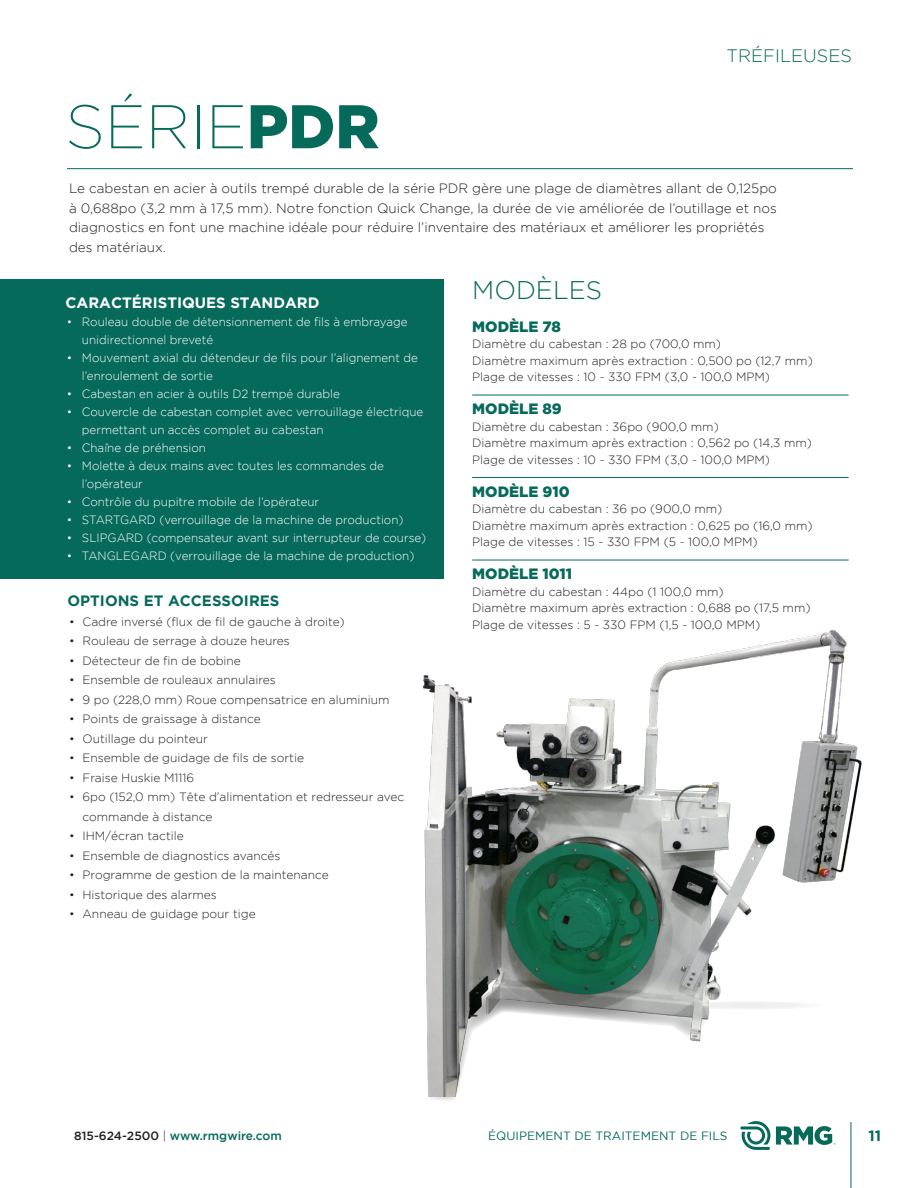
<style>
.page{position:relative;width:918px;height:1188px;background:#fff}
.page>*{position:absolute;margin:0;border:0;box-sizing:border-box;transform-origin:0 0}
.t1{font:200 61.5px "Gotham";color:#066a5b}
.t2{font:300 25.5px "Gotham";color:#066a5b}
.t3{font:300 18px "Gotham";color:#066a5b}
.t4{font:900 15px "Gotham";color:#066a5b}
.t5{font:700 15px "Gotham";color:#fff}
.t6{font:700 15px "Gotham";color:#066a5b}
.t7{font:300 13.5px/19.5px "Gotham";color:#231f20}
.t8{font:300 12px/19.5px "Gotham";color:#231f20}
.t9{font:300 12px/18px "Gotham";color:#fff}
.t10{font:500 12px "Gotham";color:#066a5b}
.t11{font:12px "Gotham";color:#066a5b}
.s1{font-weight:900}
.s2{color:#231f20}
.s3{font-weight:300;color:#231f20}
</style>
<div class="page">
<hr style="left:851px;top:1122px;width:1px;height:66px;background:#066a5b">
<svg style="left:776px;top:1126px;width:60px;height:19px"></svg>
<svg style="left:740px;top:1121px;width:30px;height:29px"></svg>
<hr style="left:67px;top:168px;width:786px;height:1px;background:#066a5b">
<div style="left:0;top:279px;width:443px;height:300px;background:#066a5b"></div>
<hr style="left:472px;top:395px;width:377px;height:1px;background:#066a5b">
<hr style="left:472px;top:477px;width:377px;height:1px;background:#066a5b">
<hr style="left:472px;top:560px;width:377px;height:1px;background:#066a5b">
<img style="left:422px;top:629px;width:440px;height:467px">
<p class="t1" style="left:65px;top:93px;width:316px">SÉRIE<span class="s1">PDR</span></p>
<h3 class="t3" style="left:727px;top:45px;width:127px">TRÉFILEUSES</h3>
<p class="t7" style="left:69px;top:178px;width:709px">Le cabestan en acier à outils trempé durable de la série PDR gère une plage de diamètres allant de 0,125po à 0,688po (3,2 mm à 17,5 mm). Notre fonction Quick Change, la durée de vie améliorée de l’outillage et nos diagnostics en font une machine idéale pour réduire l’inventaire des matériaux et améliorer les propriétés des matériaux.</p>
<p class="t2" style="left:472px;top:276px;width:132px">MODÈLES</p>
<p class="t4" style="left:472px;top:318px;width:90px">MODÈLE 78</p>
<p class="t8" style="left:472px;top:334px;width:250px">Diamètre du cabestan : 28 po (700,0 mm)</p>
<p class="t8" style="left:472px;top:351px;width:342px">Diamètre maximum après extraction : 0,500 po (12,7 mm)</p>
<p class="t8" style="left:472px;top:367px;width:299px">Plage de vitesses : 10 - 330 FPM (3,0 - 100,0 MPM)</p>
<p class="t4" style="left:472px;top:400px;width:91px">MODÈLE 89</p>
<p class="t8" style="left:472px;top:417px;width:248px">Diamètre du cabestan : 36po (900,0 mm)</p>
<p class="t8" style="left:472px;top:433px;width:341px">Diamètre maximum après extraction : 0,562 po (14,3 mm)</p>
<p class="t8" style="left:472px;top:450px;width:299px">Plage de vitesses : 10 - 330 FPM (3,0 - 100,0 MPM)</p>
<p class="t4" style="left:472px;top:483px;width:99px">MODÈLE 910</p>
<p class="t8" style="left:472px;top:499px;width:252px">Diamètre du cabestan : 36 po (900,0 mm)</p>
<p class="t8" style="left:472px;top:516px;width:342px">Diamètre maximum après extraction : 0,625 po (16,0 mm)</p>
<p class="t8" style="left:472px;top:532px;width:287px">Plage de vitesses : 15 - 330 FPM (5 - 100,0 MPM)</p>
<p class="t4" style="left:472px;top:565px;width:102px">MODÈLE 1011</p>
<p class="t8" style="left:472px;top:582px;width:253px">Diamètre du cabestan : 44po (1 100,0 mm)</p>
<p class="t8" style="left:472px;top:598px;width:340px">Diamètre maximum après extraction : 0,688 po (17,5 mm)</p>
<p class="t8" style="left:472px;top:615px;width:290px">Plage de vitesses : 5 - 330 FPM (1,5 - 100,0 MPM)</p>
<p class="t5" style="left:65px;top:294px;width:256px">CARACTÉRISTIQUES STANDARD</p>
<p class="t9" style="left:82px;top:313px;width:327px;text-indent:-15px">• Rouleau double de détensionnement de fils à embrayage unidirectionnel breveté</p>
<p class="t9" style="left:82px;top:349px;width:338px;text-indent:-15px">• Mouvement axial du détendeur de fils pour l’alignement de l’enroulement de sortie</p>
<p class="t9" style="left:67px;top:385px;width:275px">• Cabestan en acier à outils D2 trempé durable</p>
<p class="t9" style="left:82px;top:403px;width:343px;text-indent:-15px">• Couvercle de cabestan complet avec verrouillage électrique permettant un accès complet au cabestan</p>
<p class="t9" style="left:67px;top:439px;width:141px">• Chaîne de préhension</p>
<p class="t9" style="left:82px;top:457px;width:304px;text-indent:-15px">• Molette à deux mains avec toutes les commandes de l’opérateur</p>
<p class="t9" style="left:67px;top:493px;width:254px">• Contrôle du pupitre mobile de l’opérateur</p>
<p class="t9" style="left:67px;top:511px;width:338px">• STARTGARD (verrouillage de la machine de production)</p>
<p class="t9" style="left:67px;top:529px;width:361px">• SLIPGARD (compensateur avant sur interrupteur de course)</p>
<p class="t9" style="left:67px;top:547px;width:349px">• TANGLEGARD (verrouillage de la machine de production)</p>
<p class="t6" style="left:68px;top:592px;width:214px">OPTIONS ET ACCESSOIRES</p>
<p class="t8" style="left:69px;top:611px;width:277px">• Cadre inversé (flux de fil de gauche à droite)</p>
<p class="t8" style="left:69px;top:631px;width:222px">• Rouleau de serrage à douze heures</p>
<p class="t8" style="left:69px;top:650px;width:173px">• Détecteur de fin de bobine</p>
<p class="t8" style="left:69px;top:670px;width:208px">• Ensemble de rouleaux annulaires</p>
<p class="t8" style="left:69px;top:689px;width:322px">• 9 po (228,0 mm) Roue compensatrice en aluminium</p>
<p class="t8" style="left:69px;top:709px;width:193px">• Points de graissage à distance</p>
<p class="t8" style="left:69px;top:728px;width:140px">• Outillage du pointeur</p>
<p class="t8" style="left:69px;top:748px;width:237px">• Ensemble de guidage de fils de sortie</p>
<p class="t8" style="left:69px;top:767px;width:127px">• Fraise Huskie M1116</p>
<p class="t8" style="left:82px;top:787px;width:323px;text-indent:-14px">• 6po (152,0 mm) Tête d’alimentation et redresseur avec commande à distance</p>
<p class="t8" style="left:69px;top:826px;width:116px">• IHM/écran tactile</p>
<p class="t8" style="left:69px;top:845px;width:213px">• Ensemble de diagnostics avancés</p>
<p class="t8" style="left:69px;top:865px;width:261px">• Programme de gestion de la maintenance</p>
<p class="t8" style="left:69px;top:884px;width:149px">• Historique des alarmes</p>
<p class="t8" style="left:69px;top:904px;width:188px">• Anneau de guidage pour tige</p>
<p class="t10" style="left:74px;top:1129px;width:209px"><span class="s2">815-624-2500</span> <span class="s3">|</span> www.rmgwire.com</p>
<p class="t11" style="left:488px;top:1129px;width:241px">ÉQUIPEMENT DE TRAITEMENT DE FILS</p>
<p class="t6" style="left:868px;top:1127px;width:14px">11</p>
</div>
